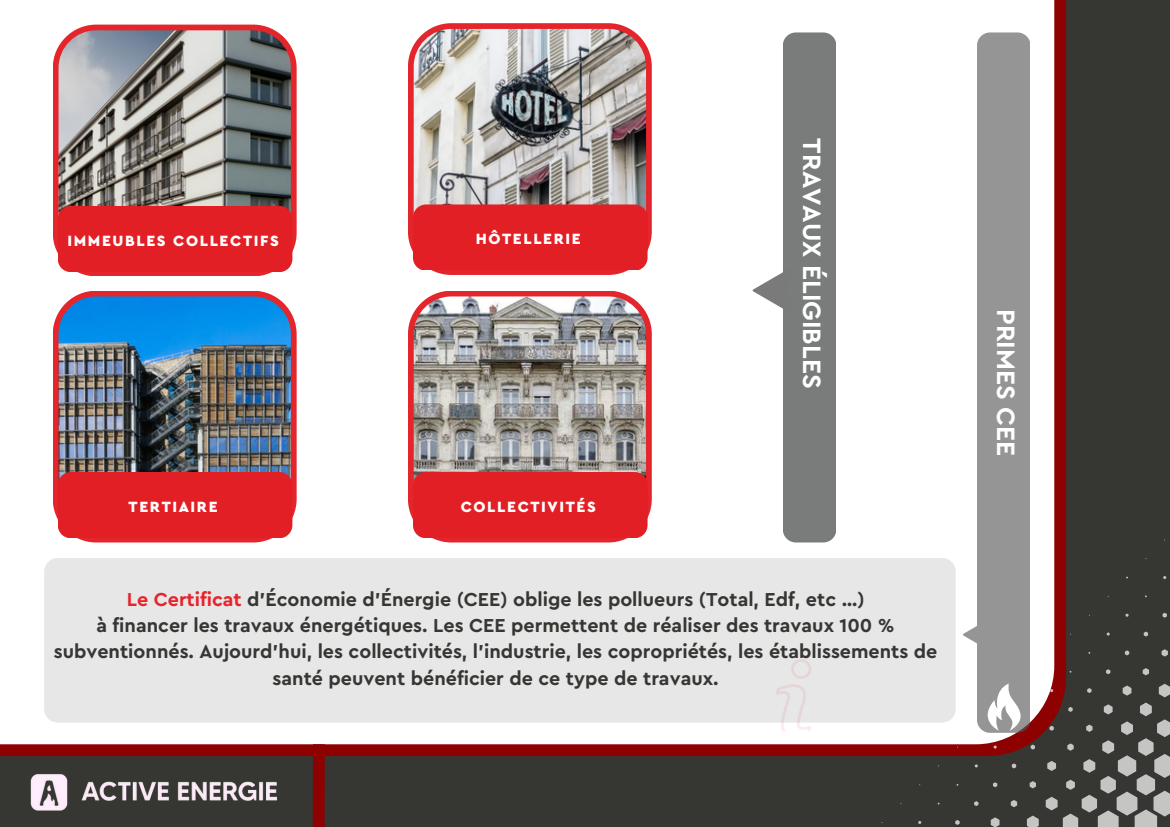
<style>
.page{position:relative;width:1170px;height:827px;background:#fff}
.page>*{position:absolute;margin:0;border:0;box-sizing:border-box;transform-origin:0 0}
.t1{font:700 26.25px "Cera Pro";color:#fff}
.t2{font:700 19.6px/26.2px "Cera Pro";color:#363733;text-align:center}
.t3{font:900 15.58px "Cera Pro";letter-spacing:.105em;color:#fff}
.s1{color:#e4252b}
</style>
<div class="page">
<div style="left:0;top:0;width:1169px;height:827px;background:#363733"></div>
<div style="left:0;top:0;width:1066px;height:756px;background:#8d0101"></div>
<div style="left:0;top:0;width:1054px;height:744px;background:#fff"></div>
<img style="left:81px;top:781px;width:196px;height:20px">
<img style="left:30px;top:774px;width:38px;height:37px">
<svg style="left:955px;top:820px;width:4px;height:5px"></svg>
<svg style="left:974px;top:801px;width:4px;height:5px"></svg>
<svg style="left:993px;top:782px;width:4px;height:5px"></svg>
<svg style="left:1011px;top:763px;width:5px;height:5px"></svg>
<svg style="left:1030px;top:744px;width:5px;height:5px"></svg>
<svg style="left:1106px;top:669px;width:4px;height:5px"></svg>
<svg style="left:1124px;top:650px;width:5px;height:5px"></svg>
<svg style="left:1143px;top:631px;width:5px;height:5px"></svg>
<svg style="left:1162px;top:613px;width:4px;height:5px"></svg>
<svg style="left:990px;top:817px;width:9px;height:10px"></svg>
<svg style="left:1010px;top:800px;width:7px;height:7px"></svg>
<svg style="left:1029px;top:781px;width:6px;height:7px"></svg>
<svg style="left:1142px;top:668px;width:7px;height:7px"></svg>
<svg style="left:1161px;top:649px;width:6px;height:7px"></svg>
<svg style="left:1026px;top:815px;width:12px;height:12px"></svg>
<svg style="left:1045px;top:684px;width:124px;height:143px"></svg>
<svg style="left:306px;top:744px;width:25px;height:83px"></svg>
<svg style="left:53px;top:25px;width:244px;height:251px"></svg>
<div style="left:58px;top:206px;width:234px;height:66px;background:#e21f25"></div>
<img style="left:53px;top:291px;width:244px;height:251px">
<div style="left:58px;top:472px;width:234px;height:66px;background:#e21f25"></div>
<svg style="left:408px;top:291px;width:244px;height:251px"></svg>
<div style="left:413px;top:472px;width:234px;height:66px;background:#e21f25"></div>
<img style="left:408px;top:23px;width:244px;height:252px">
<div style="left:413px;top:204px;width:234px;height:66px;background:#e21f25"></div>
<div style="left:976px;top:32px;width:53px;height:701px;background:#959595;border-radius:13px"></div>
<div style="left:782px;top:32px;width:53px;height:510px;background:#7a7b7b;border-radius:13px"></div>
<div style="left:44px;top:558px;width:911px;height:164px;background:#e7e7e7"></div>
<svg style="left:776px;top:659px;width:35px;height:71px"></svg>
<svg style="left:976px;top:683px;width:58px;height:48px"></svg>
<svg style="left:752px;top:267px;width:31px;height:47px"></svg>
<svg style="left:963px;top:611px;width:14px;height:47px"></svg>
<p class="t3" style="left:67px;top:233px;width:213px">IMMEUBLES COLLECTIFS</p>
<p class="t3" style="left:129px;top:499px;width:90px">TERTIAIRE</p>
<p class="t3" style="left:475px;top:232px;width:107px">HÔTELLERIE</p>
<p class="t3" style="left:461px;top:499px;width:136px">COLLECTIVITÉS</p>
<p class="t1" style="left:824px;top:138px;width:252px;rotate:90deg">TRAVAUX ÉLIGIBLES</p>
<p class="t2" style="left:127px;top:587px;width:739px"><span class="s1">Le Certificat</span> d’Économie d’Énergie (CEE) oblige les pollueurs (Total, Edf, etc …)</p>
<p class="t2" style="left:54px;top:613px;width:885px">à financer les travaux énergétiques. Les CEE permettent de réaliser des travaux 100 % subventionnés. Aujourd’hui, les collectivités, l’industrie, les copropriétés, les établissements de santé peuvent bénéficier de ce type de travaux.</p>
<p class="t1" style="left:1018px;top:309px;width:149px;rotate:90deg">PRIMES CEE</p>
</div>
